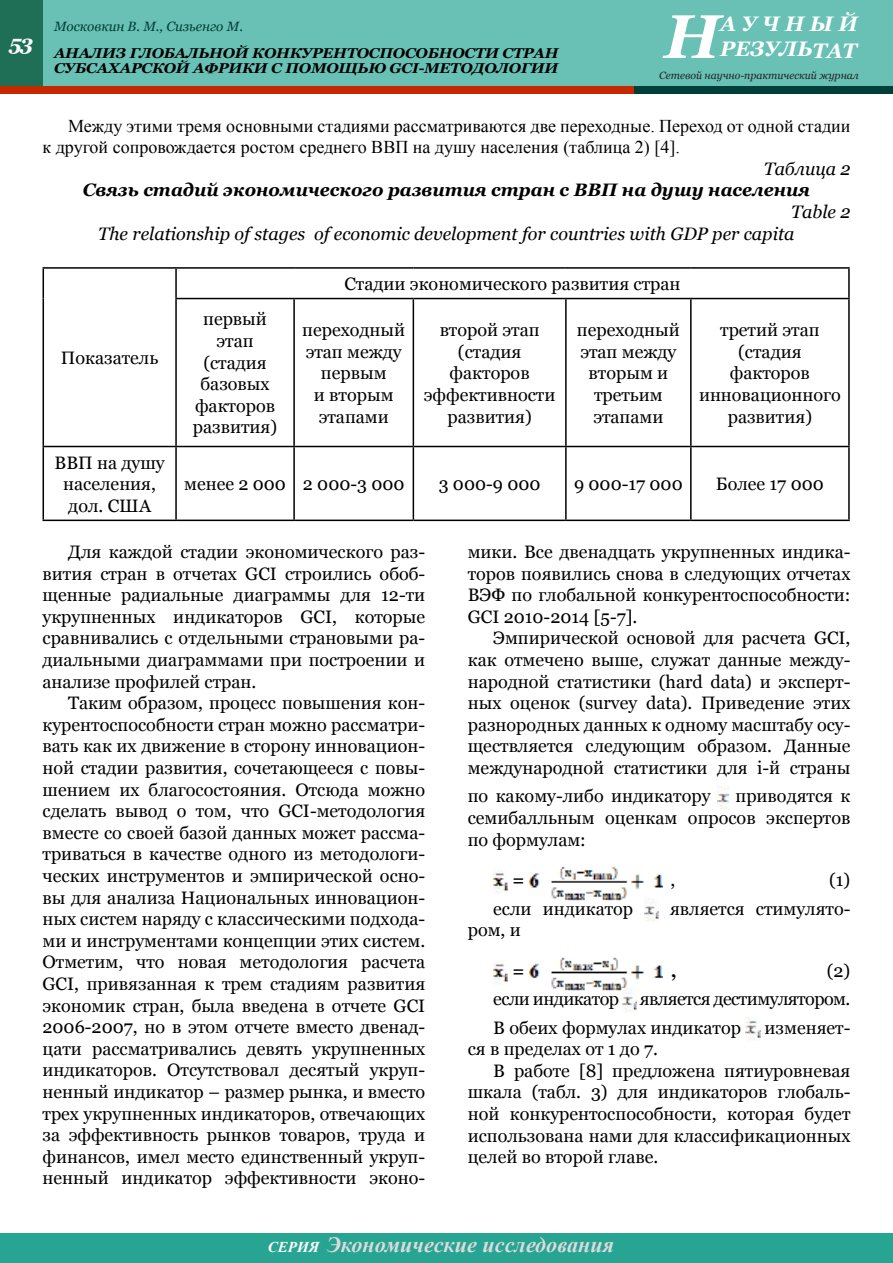
<style>
.page{position:relative;width:893px;height:1263px;background:#fff}
.page>*{position:absolute;margin:0;border:0;box-sizing:border-box;transform-origin:0 0}
.t1{font:italic 700 61.5px "Georgia";color:#fff}
.t2{font:italic 700 21.75px "Times New Roman";color:#dadbdc}
.t3{font:italic 700 21px/25.2px "Georgia";color:#fff}
.t4{font:18px/21.6px "Georgia";color:#000;text-align:center}
.t5{font:18px/21.6px "Times New Roman";color:#000}
.t6{font:italic 18px/21.6px "Georgia";color:#000}
.t7{font:italic 700 18px "Georgia";color:#000}
.t8{font:700 18px "Georgia";color:#000}
.t9{font:italic 700 14.25px/15px "Georgia";letter-spacing:-.01em;color:#000;text-align:right;scale:1.05 1}
.t10{font:italic 13.5px "Georgia";color:#003f37}
.t11{font:italic 10.5px "Georgia";color:#222}
.s1{font-size:15px;color:#fff}
</style>
<div class="page">
<div style="left:0;top:0;width:893px;height:94px;background:#69c0b4"></div>
<div style="left:0;top:0;width:43px;height:90px;background:#1e6f56"></div>
<div style="left:0;top:86px;width:655px;height:8px;background:#c62900"></div>
<div style="left:634px;top:86px;width:259px;height:8px;background:#003f37"></div>
<div style="left:0;top:1233px;width:893px;height:30px;background:#28a493"></div>
<hr style="left:43px;top:267px;width:133px;height:2px;background:#000">
<hr style="left:43px;top:269px;width:1px;height:30px;background:#000">
<hr style="left:176px;top:267px;width:118px;height:2px;background:#000">
<hr style="left:175px;top:269px;width:2px;height:29px;background:#000">
<hr style="left:294px;top:267px;width:119px;height:2px;background:#000">
<hr style="left:413px;top:267px;width:153px;height:2px;background:#000">
<hr style="left:566px;top:267px;width:125px;height:2px;background:#000">
<hr style="left:691px;top:267px;width:159px;height:2px;background:#000">
<hr style="left:848px;top:269px;width:2px;height:29px;background:#000">
<hr style="left:43px;top:299px;width:1px;height:147px;background:#000">
<hr style="left:175px;top:298px;width:119px;height:1px;background:#000">
<hr style="left:175px;top:299px;width:2px;height:147px;background:#000">
<hr style="left:294px;top:298px;width:119px;height:1px;background:#000">
<hr style="left:293px;top:299px;width:2px;height:147px;background:#000">
<hr style="left:413px;top:298px;width:153px;height:1px;background:#000">
<hr style="left:413px;top:299px;width:1px;height:147px;background:#000">
<hr style="left:566px;top:298px;width:125px;height:1px;background:#000">
<hr style="left:565px;top:299px;width:2px;height:147px;background:#000">
<hr style="left:691px;top:298px;width:159px;height:1px;background:#000">
<hr style="left:690px;top:299px;width:2px;height:147px;background:#000">
<hr style="left:848px;top:299px;width:2px;height:147px;background:#000">
<hr style="left:43px;top:446px;width:133px;height:1px;background:#000">
<hr style="left:43px;top:447px;width:1px;height:73px;background:#000">
<hr style="left:176px;top:446px;width:118px;height:1px;background:#000">
<hr style="left:175px;top:447px;width:2px;height:73px;background:#000">
<hr style="left:294px;top:446px;width:119px;height:1px;background:#000">
<hr style="left:293px;top:447px;width:2px;height:73px;background:#000">
<hr style="left:413px;top:446px;width:153px;height:1px;background:#000">
<hr style="left:413px;top:447px;width:1px;height:73px;background:#000">
<hr style="left:566px;top:446px;width:125px;height:1px;background:#000">
<hr style="left:565px;top:447px;width:2px;height:73px;background:#000">
<hr style="left:691px;top:446px;width:159px;height:1px;background:#000">
<hr style="left:690px;top:447px;width:2px;height:73px;background:#000">
<hr style="left:848px;top:447px;width:2px;height:73px;background:#000">
<hr style="left:43px;top:520px;width:133px;height:1px;background:#000">
<hr style="left:176px;top:520px;width:118px;height:1px;background:#000">
<hr style="left:294px;top:520px;width:119px;height:1px;background:#000">
<hr style="left:413px;top:520px;width:153px;height:1px;background:#000">
<hr style="left:566px;top:520px;width:125px;height:1px;background:#000">
<hr style="left:691px;top:520px;width:159px;height:1px;background:#000">
<img style="left:718px;top:787px;width:10px;height:22px">
<img style="left:493px;top:870px;width:15px;height:23px">
<img style="left:529px;top:866px;width:133px;height:35px">
<img style="left:644px;top:898px;width:15px;height:23px">
<img style="left:493px;top:960px;width:15px;height:24px">
<img style="left:529px;top:957px;width:133px;height:34px">
<img style="left:622px;top:989px;width:15px;height:23px">
<img style="left:745px;top:1017px;width:15px;height:24px">
<p class="t3" style="left:720px;top:11px;width:139px">АУЧНЫЙ<br>РЕЗУЛЬТАТ</p>
<p class="t11" style="left:659px;top:68px;width:201px">Сетевой научно-практический журнал</p>
<p class="t10" style="left:54px;top:18px;width:190px">Московкин В. М., Cизьенго М.</p>
<h1 class="t1" style="left:664px;top:-3px;width:58px">Н</h1>
<p class="t9" style="left:9px;top:45px;width:525px"><sup>53</sup> АНАЛИЗ ГЛОБАЛЬНОЙ КОНКУРЕНТОСПОСОБНОСТИ СТРАН<br>СУБСАХАРCКОЙ АФРИКИ С ПОМОЩЬЮ GCI-МЕТОДОЛОГИИ</p>
<p class="t5" style="left:43px;top:114px;width:809px;text-indent:26px">Между этими тремя основными стадиями рассматриваются две переходные. Переход от одной стадии к другой сопровождается ростом среднего ВВП на душу населения (таблица 2) [4].</p>
<p class="t6" style="left:764px;top:158px;width:88px">Таблица 2</p>
<p class="t7" style="left:83px;top:178px;width:729px">Связь стадий экономического развития стран с ВВП на душу населения</p>
<p class="t6" style="left:98px;top:201px;width:754px;text-indent:693px">Table 2<br>The relationship of stages of economic development for countries with GDP per capita</p>
<p class="t4" style="left:61px;top:347px;width:99px">Показатель</p>
<p class="t4" style="left:55px;top:452px;width:112px">ВВП на душу населения, дол. США</p>
<p class="t4" style="left:344px;top:273px;width:338px">Стадии экономического развития стран</p>
<p class="t4" style="left:193px;top:309px;width:86px">первый этап (стадия базовых факторов развития)</p>
<p class="t4" style="left:302px;top:319px;width:104px">переходный этап между первым<br>и вторым этапами</p>
<p class="t4" style="left:424px;top:319px;width:133px">второй этап (стадия факторов эффективности развития)</p>
<p class="t4" style="left:577px;top:319px;width:104px">переходный этап между вторым и третьим этапами</p>
<p class="t4" style="left:699px;top:319px;width:143px">третий этап (стадия факторов инновационного развития)</p>
<p class="t4" style="left:184px;top:474px;width:222px">менее 2 000 2 000-3 000</p>
<p class="t4" style="left:439px;top:474px;width:103px">3 000-9 000</p>
<p class="t4" style="left:574px;top:474px;width:110px">9 000-17 000</p>
<p class="t4" style="left:716px;top:474px;width:109px">Более 17 000</p>
<p class="t4" style="left:43px;top:541px;width:384px;text-align:justify;text-indent:26px">Для каждой стадии экономического раз&shy;вития стран в отчетах GCI строились обоб&shy;щенные радиальные диаграммы для 12-ти укрупненных индикаторов GCI, которые сравнивались с отдельными страновыми ра&shy;диальными диаграммами при построении и анализе профилей стран.</p>
<p class="t4" style="left:43px;top:692px;width:384px;text-align:justify;text-indent:26px">Таким образом, процесс повышения кон&shy;курентоспособности стран можно рассматри&shy;вать как их движение в сторону инновацион&shy;ной стадии развития, сочетающееся с повы&shy;шением их благосостояния. Отсюда можно сделать вывод о том, что GCI-методология вместе со своей базой данных может рассма&shy;триваться в качестве одного из методологи&shy;ческих инструментов и эмпирической осно&shy;вы для анализа Национальных инновацион&shy;ных систем наряду с классическими подхода&shy;ми и инструментами концепции этих систем.<br>Отметим, что новая методология расчета GCI, привязанная к трем стадиям развития экономик стран, была введена в отчете GCI 2006-2007, но в этом отчете вместо двенад&shy;цати рассматривались девять укрупненных индикаторов. Отсутствовал десятый укруп&shy;ненный индикатор – размер рынка, и вместо трех укрупненных индикаторов, отвечающих за эффективность рынков товаров, труда и финансов, имел место единственный укруп&shy;ненный индикатор эффективности эконо-</p>
<p class="t4" style="left:468px;top:541px;width:384px;text-align:justify">мики. Все двенадцать укрупненных индика&shy;торов появились снова в следующих отчетах ВЭФ по глобальной конкурентоспособности:<br>GCI 2010-2014 [5-7].</p>
<p class="t4" style="left:468px;top:628px;width:384px;text-align:justify;text-indent:26px">Эмпирической основой для расчета GCI, как отмечено выше, служат данные между&shy;народной статистики (hard data) и эксперт&shy;ных оценок (survey data). Приведение этих разнородных данных к одному масштабу осу&shy;ществляется следующим образом. Данные международной статистики для i-й страны</p>
<p class="t4" style="left:468px;top:786px;width:244px">по какому-либо индикатору</p>
<p class="t4" style="left:468px;top:786px;width:384px;text-align:justify;text-indent:268px">приводятся к семибалльным оценкам опросов экспертов по формулам:</p>
<p class="t8" style="left:512px;top:868px;width:14px">=</p>
<p class="t4" style="left:670px;top:870px;width:6px">,</p>
<p class="t4" style="left:829px;top:870px;width:23px">(1)</p>
<p class="t4" style="left:493px;top:898px;width:141px">если индикатор</p>
<p class="t4" style="left:670px;top:898px;width:182px">является стимулято-</p>
<p class="t4" style="left:468px;top:919px;width:55px">ром, и</p>
<p class="t8" style="left:512px;top:959px;width:14px">=</p>
<p class="t8" style="left:671px;top:959px;width:7px">,</p>
<p class="t4" style="left:493px;top:957px;width:359px;line-height:28.3px;text-align:justify;text-indent:333px">(2) если индикатор является дестимулятором.<br>В обеих формулах индикатор</p>
<p class="t4" style="left:765px;top:1017px;width:87px">изменяет-</p>
<p class="t4" style="left:468px;top:1038px;width:192px">ся в пределах от 1 до 7.</p>
<p class="t4" style="left:493px;top:1060px;width:359px">В работе [8] предложена пятиуровневая</p>
<p class="t4" style="left:468px;top:1082px;width:384px">шкала (табл. 3) для индикаторов глобаль-</p>
<p class="t4" style="left:468px;top:1103px;width:384px">ной конкурентоспособности, которая будет</p>
<p class="t4" style="left:468px;top:1125px;width:384px">использована нами для классификационных</p>
<p class="t4" style="left:468px;top:1146px;width:192px">целей во второй главе.</p>
<p class="t2" style="left:268px;top:1229px;width:348px"><span class="s1">СЕРИЯ</span> Экономические исследования</p>
</div>
